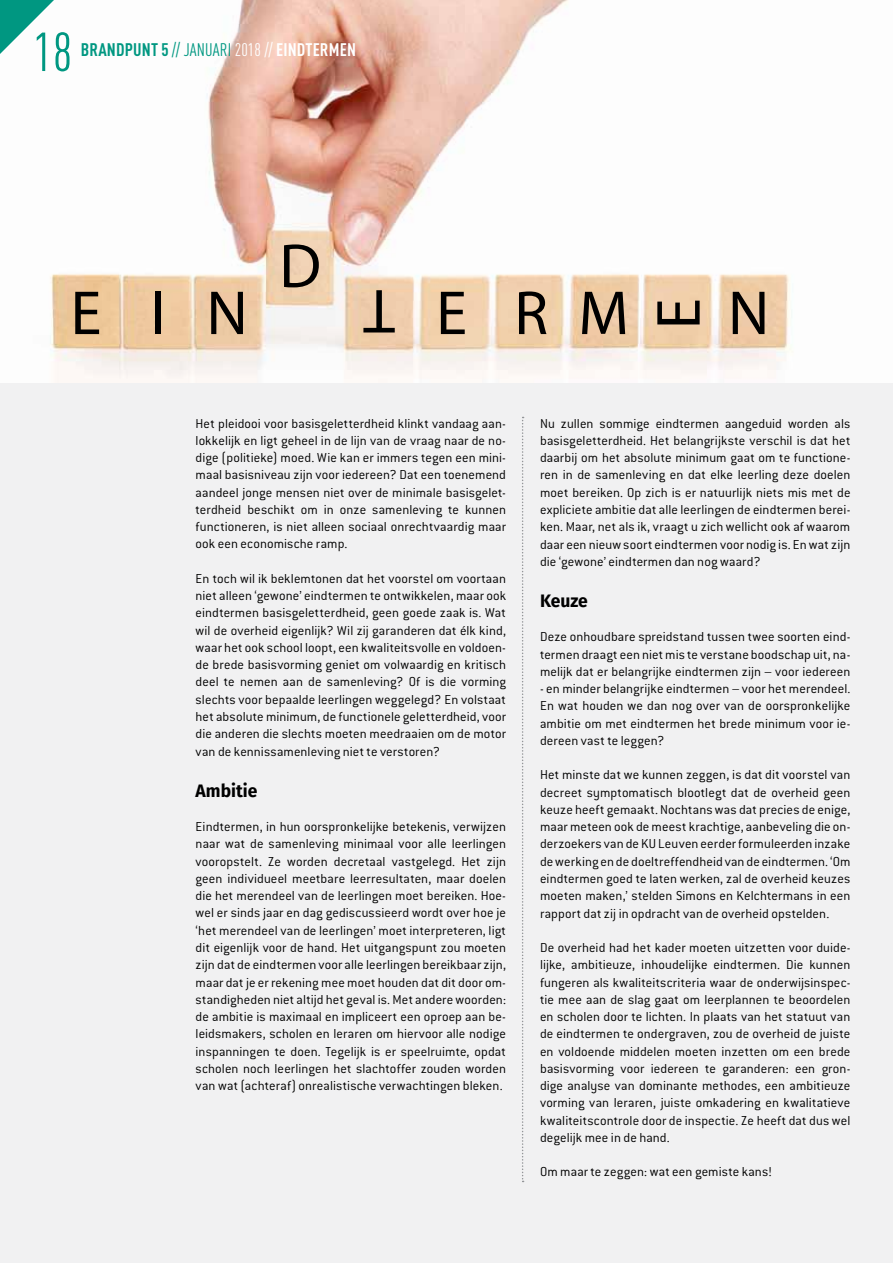
<style>
.page{position:relative;width:893px;height:1263px;background:#f1f1f2}
.page>*{position:absolute;margin:0;border:0;box-sizing:border-box;transform-origin:0 0}
.t1{font:62.7px "Myriad Pro";color:#000}
.t2{font:condensed 54px "DINOT";color:#009781}
.t3{font:700 condensed 18px "DINOT";letter-spacing:.01em;color:#fff}
.t4{font:700 18px "Fira Sans";color:#000}
.t5{font:700 condensed 18px "DINOT";color:#009781}
.t6{font:300 14.25px/17.2px "Conduit ITC";letter-spacing:.005em;color:#000;text-align:justify}
.s1{color:#009781}
.s2{font-weight:400;color:#009781}
.s3{font-weight:400}
</style>
<div class="page">
<img style="left:0;top:0;width:893px;height:383px">
<svg style="left:0;top:0;width:54px;height:54px"></svg>
<svg style="left:522px;top:417px;width:2px;height:765px"></svg>
<h2 class="t2" style="left:33px;top:21px;width:40px">18</h2>
<p class="t5" style="left:81px;top:39px;width:53px">BRANDPUNT</p>
<p class="t3" style="left:161px;top:39px;width:196px"><span class="s1">5</span> <span class="s2">// JAN UARI</span> <span class="s3">2018 //</span> EINDTERMEN</p>
<h1 class="t1" style="left:279px;top:232px;width:43px">D</h1>
<h1 class="t1" style="left:71px;top:279px;width:179px">EIN</h1>
<h1 class="t1" style="left:395px;top:345px;width:33px;rotate:-180deg">T</h1>
<h1 class="t1" style="left:436px;top:279px;width:194px">E RM</h1>
<h1 class="t1" style="left:644px;top:329px;width:25px;rotate:-90deg">E</h1>
<h1 class="t1" style="left:728px;top:279px;width:43px">N</h1>
<p class="t6" style="left:196px;top:415px;width:312px">Het pleidooi voor basisgeletterdheid klinkt vandaag aan&shy;lokkelijk en ligt geheel in de lijn van de vraag naar de no&shy;dige (politieke) moed. Wie kan er immers tegen een mini&shy;maal basisniveau zijn voor iedereen? Dat een toenemend aandeel jonge mensen niet over de minimale basisgelet&shy;terdheid beschikt om in onze samenleving te kunnen functioneren, is niet alleen sociaal onrechtvaardig maar ook een economische ramp.</p>
<p class="t6" style="left:196px;top:570px;width:312px">En toch wil ik beklemtonen dat het voorstel om voortaan niet alleen ‘gewone’ eindtermen te ontwikkelen, maar ook eindtermen basisgeletterdheid, geen goede zaak is. Wat wil de overheid eigenlijk? Wil zij garanderen dat élk kind, waar het ook school loopt, een kwaliteitsvolle en voldoen&shy;de brede basisvorming geniet om volwaardig en kritisch deel te nemen aan de samenleving? Of is die vorming slechts voor bepaalde leerlingen weggelegd? En volstaat het absolute minimum, de functionele geletterdheid, voor die anderen die slechts moeten meedraaien om de motor van de kennissamenleving niet te verstoren?</p>
<p class="t4" style="left:196px;top:775px;width:63px">Ambitie</p>
<p class="t6" style="left:196px;top:818px;width:312px">Eindtermen, in hun oorspronkelijke betekenis, verwijzen naar wat de samenleving minimaal voor alle leerlingen vooropstelt. Ze worden decretaal vastgelegd. Het zijn geen individueel meetbare leerresultaten, maar doelen die het merendeel van de leerlingen moet bereiken. Hoe&shy;wel er sinds jaar en dag gediscussieerd wordt over hoe je ‘het merendeel van de leerlingen’ moet interpreteren, ligt dit eigenlijk voor de hand. Het uitgangspunt zou moeten zijn dat de eindtermen voor alle leerlingen bereikbaar zijn, maar dat je er rekening mee moet houden dat dit door om&shy;standigheden niet altijd het geval is. Met andere woorden: de ambitie is maximaal en impliceert een oproep aan be&shy;leidsmakers, scholen en leraren om hiervoor alle nodige inspanningen te doen. Tegelijk is er speelruimte, opdat scholen noch leerlingen het slachtoffer zouden worden van wat (achteraf) onrealistische verwachtingen bleken.</p>
<p class="t6" style="left:540px;top:415px;width:312px">Nu zullen sommige eindtermen aangeduid worden als basisgeletterdheid. Het belangrijkste verschil is dat het daarbij om het absolute minimum gaat om te functione&shy;ren in de samenleving en dat elke leerling deze doelen moet bereiken. Op zich is er natuurlijk niets mis met de expliciete ambitie dat alle leerlingen de eindtermen berei&shy;ken. Maar, net als ik, vraagt u zich wellicht ook af waarom daar een nieuw soort eindtermen voor nodig is. En wat zijn die ‘gewone’ eindtermen dan nog waard?</p>
<p class="t4" style="left:540px;top:585px;width:49px">Keuze</p>
<p class="t6" style="left:540px;top:628px;width:312px">Deze onhoudbare spreidstand tussen twee soorten eind&shy;termen draagt een niet mis te verstane boodschap uit, na&shy;melijk dat er belangrijke eindtermen zijn – voor iedereen</p>
<p class="t6" style="left:540px;top:680px;width:312px">- en minder belangrijke eindtermen – voor het merendeel.<br>En wat houden we dan nog over van de oorspronkelijke ambitie om met eindtermen het brede minimum voor ie&shy;dereen vast te leggen?</p>
<p class="t6" style="left:540px;top:766px;width:312px">Het minste dat we kunnen zeggen, is dat dit voorstel van decreet symptomatisch blootlegt dat de overheid geen keuze heeft gemaakt. Nochtans was dat precies de enige, maar meteen ook de meest krachtige, aanbeveling die on&shy;derzoekers van de KU Leuven eerder formuleerden inzake de werking en de doeltreffendheid van de eindtermen. ‘Om eindtermen goed te laten werken, zal de overheid keuzes moeten maken,’ stelden Simons en Kelchtermans in een rapport dat zij in opdracht van de overheid opstelden.</p>
<p class="t6" style="left:540px;top:939px;width:312px">De overheid had het kader moeten uitzetten voor duide&shy;lijke, ambitieuze, inhoudelijke eindtermen. Die kunnen fungeren als kwaliteitscriteria waar de onderwijsinspec&shy;tie mee aan de slag gaat om leerplannen te beoordelen en scholen door te lichten. In plaats van het statuut van de eindtermen te ondergraven, zou de overheid de juiste en voldoende middelen moeten inzetten om een brede basisvorming voor iedereen te garanderen: een gron&shy;dige analyse van dominante methodes, een ambitieuze vorming van leraren, juiste omkadering en kwalitatieve kwaliteitscontrole door de inspectie. Ze heeft dat dus wel degelijk mee in de hand.</p>
<p class="t6" style="left:540px;top:1163px;width:233px">Om maar te zeggen: wat een gemiste kans!</p>
</div>
